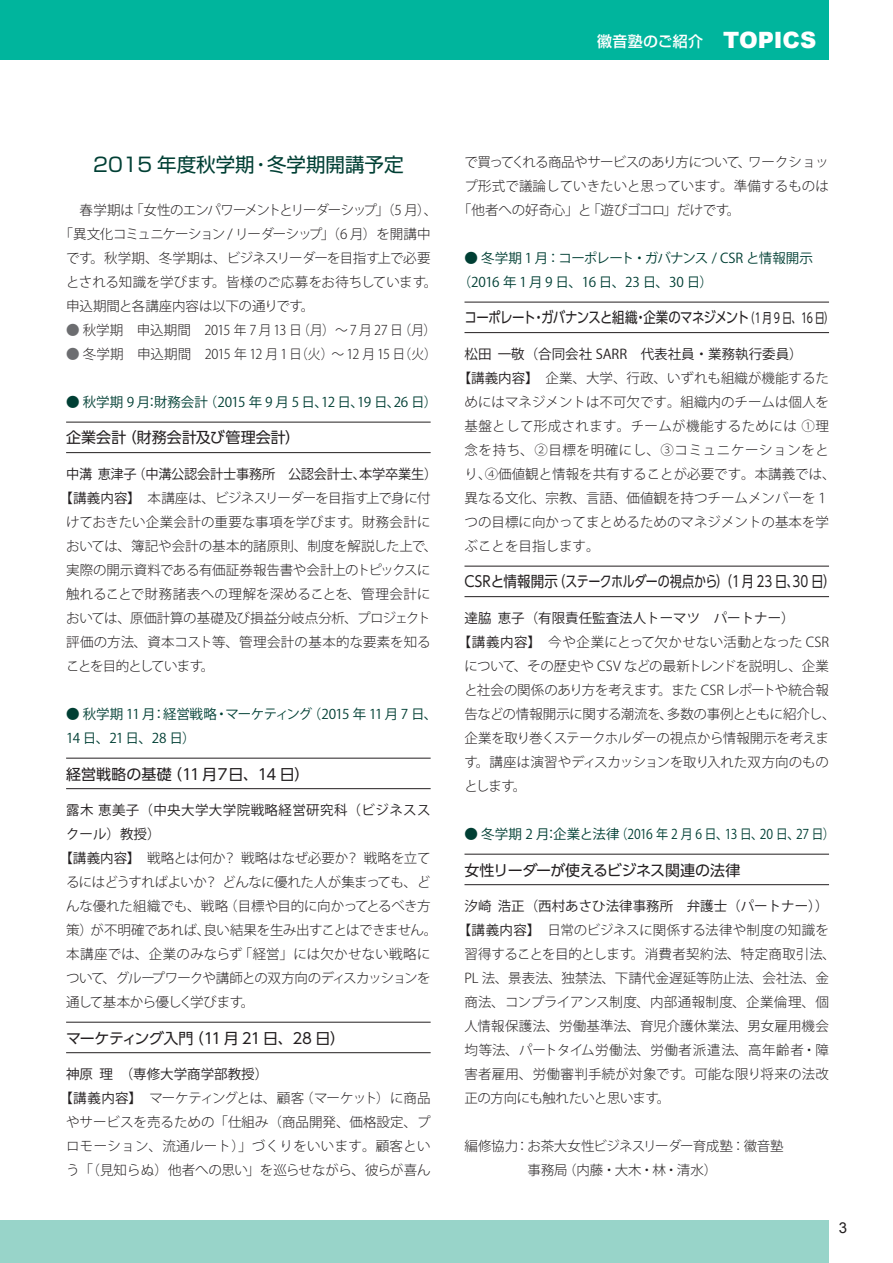
<style>
.page{position:relative;width:893px;height:1263px;background:#fff}
.page>*{position:absolute;margin:0;border:0;box-sizing:border-box;transform-origin:0 0}
.t1{font:19.5px "Shin Go Pro";color:#003f34}
.t2{font:15px "UD Shin Go Pro";letter-spacing:-.05em;color:#231f20;scale:.83 1}
.t3{font:15px "UD Shin Go Pro";color:#231f20;scale:.9 1}
.t4{font:15px "UD Shin Go Pro";letter-spacing:-.04em;color:#231f20}
.t5{font:15px "UD Shin Go Pro";letter-spacing:-.02em;color:#231f20}
.t6{font:15px "UD Shin Go Pro";color:#231f20}
.t7{font:15px "UD Shin Go Pro";letter-spacing:.01em;color:#231f20}
.t8{font:500 15px "Shin Go Pro";letter-spacing:.02em;color:#fff}
.t9{font:15px "Arial";color:#231f20}
.t10{font:300 13.5px "Koz Go Pro";letter-spacing:-.005em;color:#231f20}
.t11{font:13.5px/24px "Koz Go Std";letter-spacing:-.03em;color:#003f34}
.t12{font:13.5px "Koz Go Pro";color:#231f20}
.t13{font:300 13.5px/24px "Koz Go Pro";letter-spacing:-.025em;color:#231f20;text-align:center}
.t14{font:300 13.5px "Koz Go Pro";letter-spacing:-.05em;color:#231f20}
.t15{font:300 13.5px "Koz Go Pro";letter-spacing:.015em;color:#231f20}
.t16{font:300 13.5px "Koz Go Pro";letter-spacing:.02em;color:#231f20}
.t17{font:300 13.5px "Koz Go Pro";letter-spacing:-.045em;color:#231f20}
.t18{font:300 13.5px "Koz Go Pro";letter-spacing:-.035em;color:#231f20}
.t19{font:300 13.5px "Koz Go Pro";letter-spacing:-.03em;color:#231f20}
.t20{font:13.5px "Koz Go Std";letter-spacing:-.01em;color:#003f34}
.t21{font:300 13.5px "Koz Go Pro";letter-spacing:-.08em;color:#231f20}
.t22{font:300 13.5px "Koz Go Pro";letter-spacing:-.04em;color:#231f20}
.t23{font:13.5px "Koz Go Pro";letter-spacing:-.02em;color:#231f20}
.t24{font:300 13.5px "Koz Go Pro";letter-spacing:-.055em;color:#231f20}
.t25{font:300 13.5px "Koz Go Pro";letter-spacing:.04em;color:#231f20}
.t26{font:13.5px "Koz Go Pro";letter-spacing:.03em;color:#231f20}
.t27{font:300 13.5px "Koz Go Pro";letter-spacing:.03em;color:#231f20}
.t28{font:300 13.5px "Koz Go Pro";letter-spacing:.045em;color:#231f20}
.t29{font:300 13.5px "Koz Go Pro";letter-spacing:-.07em;color:#231f20}
.s1{font-family:"Arial";font-weight:900;font-size:22.5px}
.s2{color:#6c6d70}
.s3{font-family:"Koz Go Std";color:#6c6d70}
.s4{font-weight:400}
.s5{font-size:13.5px}
.s6{font-family:"Koz Go Std"}
</style>
<div class="page">
<div style="left:0;top:0;width:829px;height:60px;background:#00b59d"></div>
<div style="left:0;top:1220px;width:829px;height:43px;background:#98d4c9"></div>
<hr style="left:66px;top:422px;width:365px;height:1px;background:#231f20">
<hr style="left:66px;top:452px;width:365px;height:1px;background:#231f20">
<hr style="left:66px;top:758px;width:365px;height:1px;background:#231f20">
<hr style="left:66px;top:788px;width:365px;height:1px;background:#231f20">
<hr style="left:66px;top:1022px;width:365px;height:1px;background:#231f20">
<hr style="left:66px;top:1052px;width:365px;height:1px;background:#231f20">
<hr style="left:464px;top:302px;width:365px;height:1px;background:#231f20">
<hr style="left:464px;top:332px;width:365px;height:1px;background:#231f20">
<hr style="left:464px;top:566px;width:365px;height:1px;background:#231f20">
<hr style="left:464px;top:596px;width:365px;height:1px;background:#231f20">
<hr style="left:464px;top:854px;width:365px;height:1px;background:#231f20">
<hr style="left:464px;top:884px;width:365px;height:1px;background:#231f20">
<p class="t8" style="left:597px;top:29px;width:221px">徽音塾のご紹介　 <span class="s1">TOPICS</span></p>
<h1 class="t1" style="left:93px;top:149px;width:312px">2015 年度秋学期・冬学期開講予定</h1>
<p class="t21" style="left:66px;top:201px;width:373px">　春学期は「女性のエンパワーメントとリーダーシップ」（5 月）、</p>
<p class="t14" style="left:59px;top:225px;width:373px">「異文化コミュニケーション / リーダーシップ」（6 月）を開講中</p>
<p class="t18" style="left:66px;top:249px;width:366px">です。秋学期、冬学期は、ビジネスリーダーを目指す上で必要</p>
<p class="t10" style="left:66px;top:273px;width:373px">とされる知識を学びます。皆様のご応募をお待ちしています。</p>
<p class="t10" style="left:66px;top:297px;width:250px">申込期間と各講座内容は以下の通りです。</p>
<p class="t10" style="left:66px;top:321px;width:372px"><span class="s2">●</span> 秋学期　申込期間　2015 年 7 月 13 日（月）～ 7 月 27 日（月）</p>
<p class="t10" style="left:66px;top:345px;width:372px"><span class="s3">●</span> 冬学期　申込期間　2015 年 12 月 1 日（火）～ 12 月 15 日（火）</p>
<p class="t20" style="left:66px;top:394px;width:373px">● 秋学期 9 月：財務会計（2015 年 9 月 5 日、12 日、19 日、26 日）</p>
<p class="t7" style="left:66px;top:426px;width:236px">企業会計（財務会計及び管理会計）</p>
<p class="t23" style="left:66px;top:465px;width:373px">中溝 恵津子（中溝公認会計士事務所　公認会計士、本学卒業生）</p>
<p class="t24" style="left:59px;top:489px;width:373px"><span class="s4">【講義内容】</span>　本講座は、ビジネスリーダーを目指す上で身に付</p>
<p class="t15" style="left:66px;top:513px;width:366px">けておきたい企業会計の重要な事項を学びます。財務会計に</p>
<p class="t10" style="left:66px;top:537px;width:373px">おいては、簿記や会計の基本的諸原則、制度を解説した上で、</p>
<p class="t10" style="left:66px;top:561px;width:366px">実際の開示資料である有価証券報告書や会計上のトピックスに</p>
<p class="t16" style="left:66px;top:585px;width:366px">触れることで財務諸表への理解を深めることを、管理会計に</p>
<p class="t10" style="left:66px;top:609px;width:366px">おいては、原価計算の基礎及び損益分岐点分析、プロジェクト</p>
<p class="t10" style="left:66px;top:633px;width:366px">評価の方法、資本コスト等、管理会計の基本的な要素を知る</p>
<p class="t29" style="left:66px;top:657px;width:150px">ことを目的としています。</p>
<p class="t11" style="left:66px;top:702px;width:373px">● 秋学期 11 月：経営戦略・マーケティング（2015 年 11 月 7 日、<br>14 日、21 日、28 日）</p>
<p class="t6" style="left:66px;top:762px;width:245px">経営戦略の基礎（11月７日、14 日）</p>
<p class="t26" style="left:66px;top:801px;width:366px">露木 恵美子（中央大学大学院戦略経営研究科（ビジネスス</p>
<p class="t12" style="left:66px;top:825px;width:96px">クール）教授）</p>
<p class="t10" style="left:59px;top:849px;width:373px"><span class="s4">【講義内容】</span>　戦略とは何か？ 戦略はなぜ必要か？ 戦略を立て</p>
<p class="t17" style="left:66px;top:873px;width:366px">るにはどうすればよいか？ どんなに優れた人が集まっても、ど</p>
<p class="t10" style="left:66px;top:897px;width:366px">んな優れた組織でも、戦略（目標や目的に向かってとるべき方</p>
<p class="t10" style="left:66px;top:921px;width:373px">策）が不明確であれば、良い結果を生み出すことはできません。</p>
<p class="t16" style="left:66px;top:945px;width:366px">本講座では、企業のみならず「経営」には欠かせない戦略に</p>
<p class="t14" style="left:66px;top:969px;width:366px">ついて、グループワークや講師との双方向のディスカッションを</p>
<p class="t22" style="left:66px;top:993px;width:190px">通して基本から優しく学びます。</p>
<p class="t4" style="left:66px;top:1026px;width:281px">マーケティング入門（11 月 21 日、28 日）</p>
<p class="t12" style="left:66px;top:1065px;width:204px">神原 理　（専修大学商学部教授）</p>
<p class="t17" style="left:59px;top:1089px;width:373px"><span class="s4">【講義内容】</span>　マーケティングとは、顧客（マーケット）に商品</p>
<p class="t10" style="left:66px;top:1113px;width:366px">やサービスを売るための「仕組み（商品開発、価格設定、プ</p>
<p class="t16" style="left:66px;top:1137px;width:366px">ロモーション、流通ルート）」づくりをいいます。顧客とい</p>
<p class="t10" style="left:66px;top:1161px;width:366px">う「（見知らぬ）他者への思い」を巡らせながら、彼らが喜ん</p>
<p class="t14" style="left:464px;top:153px;width:366px">で買ってくれる商品やサービスのあり方について、ワークショッ</p>
<p class="t10" style="left:464px;top:177px;width:366px">プ形式で議論していきたいと思っています。準備するものは</p>
<p class="t19" style="left:458px;top:201px;width:284px">「他者への好奇心」と「遊びゴコロ」だけです。</p>
<p class="t11" style="left:458px;top:246px;width:357px;text-indent:7px">● 冬学期 1 月：コーポレート・ガバナンス / CSR と情報開示（2016 年 1 月 9 日、16 日、23 日、30 日）</p>
<p class="t2" style="left:464px;top:306px;width:446px">コーポレート・ガバナンスと組織・企業のマネジメント<span class="s5">（1 月 9 日、16 日）</span></p>
<p class="t12" style="left:464px;top:345px;width:340px">松田 一敬（合同会社 SARR　代表社員・業務執行委員）</p>
<p class="t10" style="left:458px;top:369px;width:373px"><span class="s4">【講義内容】　</span>企業、大学、行政、いずれも組織が機能するた</p>
<p class="t10" style="left:464px;top:393px;width:366px">めにはマネジメントは不可欠です。組織内のチームは個人を</p>
<p class="t27" style="left:464px;top:417px;width:366px">基盤として形成されます。チームが機能するためには ①理</p>
<p class="t28" style="left:464px;top:441px;width:366px">念を持ち、②目標を明確にし、③コミュニケーションをと</p>
<p class="t10" style="left:464px;top:465px;width:373px">り、④価値観と情報を共有することが必要です。 本講義では、</p>
<p class="t10" style="left:464px;top:489px;width:366px">異なる文化、宗教、言語、価値観を持つチームメンバーを１</p>
<p class="t10" style="left:464px;top:513px;width:366px">つの目標に向かってまとめるためのマネジメントの基本を学</p>
<p class="t10" style="left:464px;top:537px;width:136px">ぶことを目指します。</p>
<p class="t3" style="left:464px;top:570px;width:413px">CSRと情報開示（ステークホルダーの視点から）（1月 23 日、30 日）</p>
<p class="t12" style="left:464px;top:609px;width:332px">達脇 恵子（有限責任監査法人トーマツ　パートナー）</p>
<p class="t10" style="left:458px;top:633px;width:373px"><span class="s4">【講義内容】　</span>今や企業にとって欠かせない活動となった CSR</p>
<p class="t19" style="left:464px;top:657px;width:366px">について、その歴史や CSV などの最新トレンドを説明し、企業</p>
<p class="t13" style="left:464px;top:678px;width:366px">と社会の関係のあり方を考えます。また CSR レポートや統合報</p>
<p class="t13" style="left:464px;top:702px;width:373px">告などの情報開示に関する潮流を、多数の事例とともに紹介し、</p>
<p class="t18" style="left:464px;top:729px;width:366px">企業を取り巻くステークホルダーの視点から情報開示を考えま</p>
<p class="t10" style="left:464px;top:753px;width:366px">す。講座は演習やディスカッションを取り入れた双方向のもの</p>
<p class="t10" style="left:464px;top:777px;width:63px">とします。</p>
<p class="t11" style="left:464px;top:822px;width:372px">● 冬学期 2 月：企業と法律（2016 年 2 月 6 日、13 日、20 日、27 日）</p>
<p class="t5" style="left:464px;top:858px;width:277px">女性リーダーが使えるビジネス関連の法律</p>
<p class="t12" style="left:464px;top:897px;width:366px">汐崎 浩正（西村あさひ法律事務所　弁護士（パートナー））</p>
<p class="t10" style="left:458px;top:921px;width:373px"><span class="s4">【講義内容】　</span>日常のビジネスに関係する法律や制度の知識を</p>
<p class="t10" style="left:464px;top:945px;width:373px">習得することを目的とします。消費者契約法、特定商取引法、</p>
<p class="t10" style="left:464px;top:969px;width:366px">PL 法、景表法、独禁法、下請代金遅延等防止法、会社法、金</p>
<p class="t15" style="left:464px;top:993px;width:366px">商法、コンプライアンス制度、内部通報制度、企業倫理、個</p>
<p class="t10" style="left:464px;top:1017px;width:366px">人情報保護法、労働基準法、育児介護休業法、男女雇用機会</p>
<p class="t25" style="left:464px;top:1041px;width:366px">均等法、パートタイム労働法、労働者派遣法、高年齢者・障</p>
<p class="t15" style="left:464px;top:1065px;width:366px">害者雇用、労働審判手続が対象です。可能な限り将来の法改</p>
<p class="t22" style="left:464px;top:1089px;width:207px">正の方向にも触れたいと思います。</p>
<p class="t13" style="left:464px;top:1134px;width:321px">編修協力：お茶大女性ビジネスリーダー育成塾：徽音塾事務局<span class="s6">（</span>内藤・大木・林・清水）</p>
<p class="t9" style="left:839px;top:1218px;width:10px">3</p>
</div>
